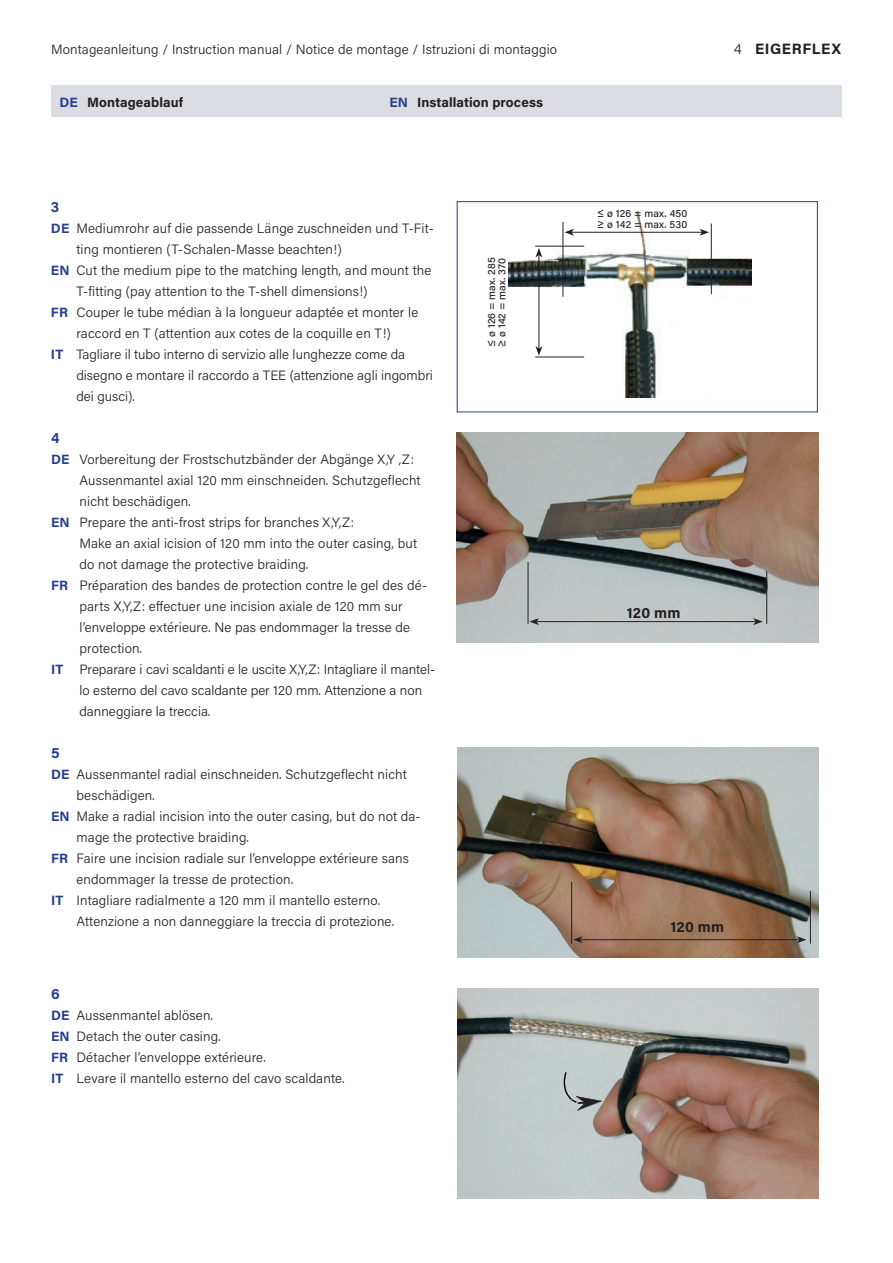
<style>
.page{position:relative;width:893px;height:1263px;background:#fff}
.page>*{position:absolute;margin:0;border:0;box-sizing:border-box;transform-origin:0 0}
.t1{font:700 15px "Acumin Pro";letter-spacing:.035em;color:#231f20}
.t2{font:700 15px "Acumin Pro";color:#253f8e}
.t3{font:300 13.5px/21px "Acumin Pro";letter-spacing:.01em;color:#231f20}
.t4{font:700 13.5px "Acumin Pro";letter-spacing:.01em;color:#231f20}
.t5{font:500 10.5px/10.5px "Acumin Pro";letter-spacing:.01em;color:#231f20}
.s1{font-weight:300}
.s2{color:#253f8e}
.s3{font-weight:700;color:#253f8e}
</style>
<div class="page">
<div style="left:51px;top:86px;width:791px;height:31px;background:#dcdce3"></div>
<div style="left:457px;top:201px;width:360px;height:211px;border:1px solid #253f8e"></div>
<img style="left:509px;top:211px;width:243px;height:186px">
<hr style="left:563px;top:222px;width:1px;height:75px;background:#231f20">
<hr style="left:711px;top:224px;width:1px;height:70px;background:#231f20">
<hr style="left:572px;top:232px;width:130px;height:1px;background:#231f20">
<svg style="left:564px;top:229px;width:10px;height:7px"></svg>
<svg style="left:700px;top:229px;width:9px;height:7px"></svg>
<hr style="left:535px;top:246px;width:49px;height:1px;background:#231f20">
<hr style="left:535px;top:357px;width:49px;height:1px;background:#231f20">
<hr style="left:538px;top:255px;width:1px;height:94px;background:#231f20">
<svg style="left:535px;top:248px;width:7px;height:9px"></svg>
<svg style="left:535px;top:346px;width:7px;height:10px"></svg>
<img style="left:456px;top:432px;width:363px;height:211px">
<hr style="left:528px;top:562px;width:1px;height:62px;background:#231f20">
<hr style="left:766px;top:571px;width:1px;height:53px;background:#231f20">
<hr style="left:537px;top:621px;width:219px;height:1px;background:#231f20">
<svg style="left:529px;top:618px;width:10px;height:7px"></svg>
<svg style="left:753px;top:618px;width:10px;height:7px"></svg>
<img style="left:457px;top:747px;width:362px;height:211px">
<hr style="left:571px;top:882px;width:1px;height:61px;background:#231f20">
<hr style="left:580px;top:939px;width:219px;height:1px;background:#231f20">
<svg style="left:573px;top:936px;width:10px;height:7px"></svg>
<svg style="left:797px;top:936px;width:9px;height:7px"></svg>
<hr style="left:810px;top:891px;width:1px;height:52px;background:#231f20">
<img style="left:457px;top:988px;width:362px;height:210px">
<svg style="left:563px;top:1072px;width:39px;height:39px;background:#adb5b5"></svg>
<p class="t3" style="left:51px;top:38px;width:508px">Montageanleitung / Instruction manual / Notice de montage / Istruzioni di montaggio</p>
<p class="t1" style="left:734px;top:38px;width:109px"><span class="s1">4</span> EIGERFLEX</p>
<p class="t4" style="left:60px;top:92px;width:125px"><span class="s2">DE</span> Montageablauf</p>
<p class="t4" style="left:390px;top:92px;width:155px"><span class="s2">EN</span> Installation process</p>
<p class="t2" style="left:51px;top:196px;width:10px">3</p>
<p class="t3" style="left:51px;top:217px;width:384px"><span class="s3">DE</span> Mediumrohr auf die passende Länge zuschneiden und T-Fit-</p>
<p class="t3" style="left:76px;top:238px;width:267px">ting montieren (T-Schalen-Masse beachten!)</p>
<p class="t3" style="left:51px;top:259px;width:382px"><span class="s3">EN</span> Cut the medium pipe to the matching length, and mount the</p>
<p class="t3" style="left:76px;top:280px;width:293px">T-fitting (pay attention to the T-shell dimensions!)</p>
<p class="t3" style="left:51px;top:301px;width:369px"><span class="s3">FR</span> Couper le tube médian à la longueur adaptée et monter le</p>
<p class="t3" style="left:76px;top:322px;width:316px">raccord en T (attention aux cotes de la coquille en T!)</p>
<p class="t3" style="left:51px;top:343px;width:356px"><span class="s3">IT</span> Tagliare il tubo interno di servizio alle lunghezze come da</p>
<p class="t3" style="left:76px;top:364px;width:358px">disegno e montare il raccordo a TEE (attenzione agli ingombri</p>
<p class="t3" style="left:76px;top:385px;width:60px">dei gusci).</p>
<p class="t2" style="left:51px;top:427px;width:10px">4</p>
<p class="t3" style="left:51px;top:448px;width:364px"><span class="s3">DE</span> Vorbereitung der Frostschutzbänder der Abgänge X,Y ,Z:</p>
<p class="t3" style="left:80px;top:469px;width:343px">Aussenmantel axial 120 mm einschneiden. Schutzgeflecht</p>
<p class="t3" style="left:80px;top:490px;width:113px">nicht beschädigen.</p>
<p class="t3" style="left:51px;top:511px;width:305px"><span class="s3">EN</span> Prepare the anti-frost strips for branches X,Y,Z:</p>
<p class="t3" style="left:80px;top:532px;width:339px">Make an axial icision of 120 mm into the outer casing, but</p>
<p class="t3" style="left:80px;top:553px;width:230px">do not damage the protective braiding.</p>
<p class="t3" style="left:51px;top:574px;width:378px"><span class="s3">FR</span> Préparation des bandes de protection contre le gel des dé-</p>
<p class="t3" style="left:80px;top:595px;width:325px">parts X,Y,Z: effectuer une incision axiale de 120 mm sur</p>
<p class="t3" style="left:80px;top:616px;width:332px">l’enveloppe extérieure. Ne pas endommager la tresse de</p>
<p class="t3" style="left:80px;top:637px;width:64px">protection.</p>
<p class="t3" style="left:51px;top:658px;width:386px"><span class="s3">IT</span> Preparare i cavi scaldanti e le uscite X,Y,Z: Intagliare il mantel-</p>
<p class="t3" style="left:80px;top:679px;width:344px">lo esterno del cavo scaldante per 120 mm. Attenzione a non</p>
<p class="t3" style="left:80px;top:700px;width:132px">danneggiare la treccia.</p>
<p class="t2" style="left:51px;top:742px;width:10px">5</p>
<p class="t3" style="left:51px;top:763px;width:357px"><span class="s3">DE</span> Aussenmantel radial einschneiden. Schutzgeflecht nicht</p>
<p class="t3" style="left:77px;top:784px;width:80px">beschädigen.</p>
<p class="t3" style="left:51px;top:805px;width:371px"><span class="s3">EN</span> Make a radial incision into the outer casing, but do not da-</p>
<p class="t3" style="left:77px;top:826px;width:174px">mage the protective braiding.</p>
<p class="t3" style="left:51px;top:847px;width:359px"><span class="s3">FR</span> Faire une incision radiale sur l’enveloppe extérieure sans</p>
<p class="t3" style="left:77px;top:868px;width:218px">endommager la tresse de protection.</p>
<p class="t3" style="left:51px;top:889px;width:331px"><span class="s3">IT</span> Intagliare radialmente a 120 mm il mantello esterno.</p>
<p class="t3" style="left:77px;top:910px;width:319px">Attenzione a non danneggiare la treccia di protezione.</p>
<p class="t2" style="left:51px;top:983px;width:10px">6</p>
<p class="t3" style="left:51px;top:1004px;width:295px"><span class="s3">DE</span> Aussenmantel ablösen.<br><span class="s3">EN</span> Detach the outer casing.<br><span class="s3">FR</span> Détacher l’enveloppe extérieure.<br><span class="s3">IT</span> Levare il mantello esterno del cavo scaldante.</p>
<p class="t5" style="left:486px;top:347px;width:92px;rotate:-90deg">≤ ø 126 = max. 285 ≥ ø 142 = max. 370</p>
<p class="t5" style="left:597px;top:208px;width:92px">≤ ø 126 = max. 450 ≥ ø 142 = max. 530</p>
<p class="t1" style="left:627px;top:602px;width:55px">120 mm</p>
<p class="t1" style="left:670px;top:916px;width:55px">120 mm</p>
</div>
